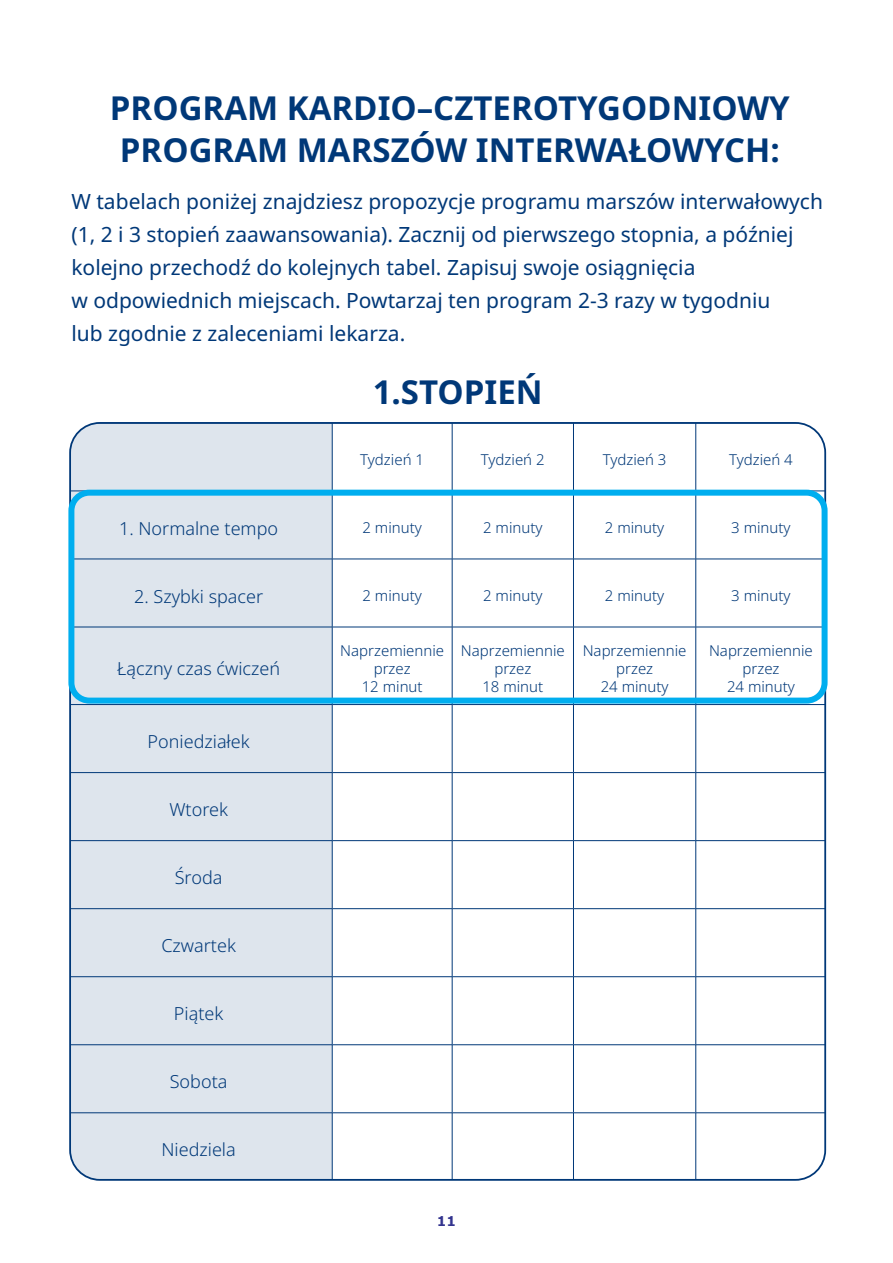
<style>
.page{position:relative;width:893px;height:1263px;background:#fff}
.page>*{position:absolute;margin:0;border:0;box-sizing:border-box;transform-origin:0 0}
.t1{font:700 33px/42px "Apis";color:#003878;text-align:center}
.t2{font:21px/33px "Apis";color:#003878}
.t3{font:300 18px "Apis";color:#003878}
.t4{font:300 15px/18px "Apis";color:#003878;text-align:center}
.t5{font:700 13.5px "Verdana";color:#33348f}
</style>
<div class="page">
<div style="left:72px;top:425px;width:260px;height:753px;background:#dee5ed"></div>
<svg style="left:333px;top:424px;width:491px;height:754px"></svg>
<hr style="left:332px;top:423px;width:1px;height:68px;background:#003878">
<hr style="left:332px;top:491px;width:1px;height:68px;background:#003878">
<hr style="left:332px;top:559px;width:1px;height:68px;background:#003878">
<hr style="left:332px;top:627px;width:1px;height:77px;background:#003878">
<hr style="left:332px;top:705px;width:1px;height:67px;background:#003878">
<hr style="left:332px;top:773px;width:1px;height:67px;background:#003878">
<hr style="left:332px;top:841px;width:1px;height:67px;background:#003878">
<hr style="left:332px;top:909px;width:1px;height:67px;background:#003878">
<hr style="left:332px;top:977px;width:1px;height:67px;background:#003878">
<hr style="left:332px;top:1045px;width:1px;height:67px;background:#003878">
<hr style="left:332px;top:1113px;width:1px;height:67px;background:#003878">
<hr style="left:70px;top:423px;width:262px;height:1px;background:#003878">
<hr style="left:452px;top:423px;width:1px;height:68px;background:#003878">
<hr style="left:573px;top:423px;width:1px;height:68px;background:#003878">
<hr style="left:696px;top:423px;width:129px;height:1px;background:#003878">
<hr style="left:695px;top:423px;width:1px;height:68px;background:#003878">
<hr style="left:452px;top:491px;width:1px;height:68px;background:#003878">
<hr style="left:573px;top:491px;width:1px;height:68px;background:#003878">
<hr style="left:695px;top:491px;width:1px;height:68px;background:#003878">
<hr style="left:452px;top:559px;width:1px;height:68px;background:#003878">
<hr style="left:573px;top:559px;width:1px;height:68px;background:#003878">
<hr style="left:695px;top:559px;width:1px;height:68px;background:#003878">
<hr style="left:452px;top:627px;width:1px;height:77px;background:#003878">
<hr style="left:573px;top:627px;width:1px;height:77px;background:#003878">
<hr style="left:695px;top:627px;width:1px;height:77px;background:#003878">
<hr style="left:452px;top:705px;width:1px;height:67px;background:#003878">
<hr style="left:573px;top:705px;width:1px;height:67px;background:#003878">
<hr style="left:695px;top:705px;width:1px;height:67px;background:#003878">
<hr style="left:452px;top:773px;width:1px;height:67px;background:#003878">
<hr style="left:573px;top:773px;width:1px;height:67px;background:#003878">
<hr style="left:695px;top:773px;width:1px;height:67px;background:#003878">
<hr style="left:452px;top:841px;width:1px;height:67px;background:#003878">
<hr style="left:573px;top:841px;width:1px;height:67px;background:#003878">
<hr style="left:695px;top:841px;width:1px;height:67px;background:#003878">
<hr style="left:452px;top:909px;width:1px;height:67px;background:#003878">
<hr style="left:573px;top:909px;width:1px;height:67px;background:#003878">
<hr style="left:695px;top:909px;width:1px;height:67px;background:#003878">
<hr style="left:452px;top:977px;width:1px;height:67px;background:#003878">
<hr style="left:573px;top:977px;width:1px;height:67px;background:#003878">
<hr style="left:695px;top:977px;width:1px;height:67px;background:#003878">
<hr style="left:452px;top:1045px;width:1px;height:67px;background:#003878">
<hr style="left:573px;top:1045px;width:1px;height:67px;background:#003878">
<hr style="left:695px;top:1045px;width:1px;height:67px;background:#003878">
<hr style="left:452px;top:1113px;width:1px;height:67px;background:#003878">
<hr style="left:573px;top:1113px;width:1px;height:67px;background:#003878">
<hr style="left:695px;top:1113px;width:1px;height:67px;background:#003878">
<hr style="left:70px;top:491px;width:262px;height:1px;background:#003878">
<hr style="left:696px;top:491px;width:129px;height:1px;background:#003878">
<hr style="left:70px;top:559px;width:262px;height:1px;background:#003878">
<hr style="left:332px;top:559px;width:120px;height:1px;background:#003878">
<hr style="left:452px;top:559px;width:121px;height:1px;background:#003878">
<hr style="left:573px;top:559px;width:123px;height:1px;background:#003878">
<hr style="left:696px;top:559px;width:129px;height:1px;background:#003878">
<hr style="left:70px;top:627px;width:262px;height:1px;background:#003878">
<hr style="left:332px;top:627px;width:120px;height:1px;background:#003878">
<hr style="left:452px;top:627px;width:121px;height:1px;background:#003878">
<hr style="left:573px;top:627px;width:123px;height:1px;background:#003878">
<hr style="left:696px;top:627px;width:129px;height:1px;background:#003878">
<hr style="left:70px;top:704px;width:262px;height:1px;background:#003878">
<hr style="left:332px;top:704px;width:120px;height:1px;background:#003878">
<hr style="left:452px;top:704px;width:121px;height:1px;background:#003878">
<hr style="left:573px;top:704px;width:123px;height:1px;background:#003878">
<hr style="left:696px;top:704px;width:129px;height:1px;background:#003878">
<hr style="left:70px;top:772px;width:262px;height:1px;background:#003878">
<hr style="left:332px;top:772px;width:120px;height:1px;background:#003878">
<hr style="left:452px;top:772px;width:121px;height:1px;background:#003878">
<hr style="left:573px;top:772px;width:123px;height:1px;background:#003878">
<hr style="left:696px;top:772px;width:129px;height:1px;background:#003878">
<hr style="left:70px;top:840px;width:262px;height:1px;background:#003878">
<hr style="left:332px;top:840px;width:120px;height:1px;background:#003878">
<hr style="left:452px;top:840px;width:121px;height:1px;background:#003878">
<hr style="left:573px;top:840px;width:123px;height:1px;background:#003878">
<hr style="left:696px;top:840px;width:129px;height:1px;background:#003878">
<hr style="left:70px;top:908px;width:262px;height:1px;background:#003878">
<hr style="left:332px;top:908px;width:120px;height:1px;background:#003878">
<hr style="left:452px;top:908px;width:121px;height:1px;background:#003878">
<hr style="left:573px;top:908px;width:123px;height:1px;background:#003878">
<hr style="left:696px;top:908px;width:129px;height:1px;background:#003878">
<hr style="left:70px;top:976px;width:262px;height:1px;background:#003878">
<hr style="left:332px;top:976px;width:120px;height:1px;background:#003878">
<hr style="left:452px;top:976px;width:121px;height:1px;background:#003878">
<hr style="left:573px;top:976px;width:123px;height:1px;background:#003878">
<hr style="left:696px;top:976px;width:129px;height:1px;background:#003878">
<hr style="left:70px;top:1044px;width:262px;height:1px;background:#003878">
<hr style="left:332px;top:1044px;width:120px;height:1px;background:#003878">
<hr style="left:452px;top:1044px;width:121px;height:1px;background:#003878">
<hr style="left:573px;top:1044px;width:123px;height:1px;background:#003878">
<hr style="left:696px;top:1044px;width:129px;height:1px;background:#003878">
<hr style="left:70px;top:1112px;width:262px;height:1px;background:#003878">
<hr style="left:332px;top:1112px;width:120px;height:1px;background:#003878">
<hr style="left:452px;top:1112px;width:121px;height:1px;background:#003878">
<hr style="left:573px;top:1112px;width:123px;height:1px;background:#003878">
<hr style="left:696px;top:1112px;width:129px;height:1px;background:#003878">
<div style="left:68px;top:490px;width:760px;height:214px;border:6px solid #00aeef;border-radius:18px"></div>
<h1 class="t1" style="left:110px;top:87px;width:681px">PROGRAM KARDIO–CZTEROTYGODNIOWY<br>PROGRAM MARSZÓW INTERWAŁOWYCH:</h1>
<p class="t2" style="left:71px;top:186px;width:753px">W tabelach poniżej znajdziesz propozycje programu marszów interwałowych (1, 2 i 3 stopień zaawansowania). Zacznij od pierwszego stopnia, a później kolejno przechodź do kolejnych tabel. Zapisuj swoje osiągnięcia<br>w odpowiednich miejscach. Powtarzaj ten program 2-3 razy w tygodniu<br>lub zgodnie z zaleceniami lekarza.</p>
<h1 class="t1" style="left:374px;top:371px;width:170px">1.STOPIEŃ</h1>
<p class="t4" style="left:360px;top:451px;width:65px">Tydzień 1</p>
<p class="t4" style="left:481px;top:451px;width:65px">Tydzień 2</p>
<p class="t4" style="left:603px;top:451px;width:65px">Tydzień 3</p>
<p class="t4" style="left:729px;top:451px;width:65px">Tydzień 4</p>
<p class="t3" style="left:119px;top:515px;width:160px">1. Normalne tempo</p>
<p class="t4" style="left:362px;top:519px;width:61px">2 minuty</p>
<p class="t4" style="left:483px;top:519px;width:61px">2 minuty</p>
<p class="t4" style="left:605px;top:519px;width:61px">2 minuty</p>
<p class="t4" style="left:731px;top:519px;width:61px">3 minuty</p>
<p class="t3" style="left:134px;top:583px;width:130px">2. Szybki spacer</p>
<p class="t4" style="left:362px;top:587px;width:61px">2 minuty</p>
<p class="t4" style="left:483px;top:587px;width:61px">2 minuty</p>
<p class="t4" style="left:605px;top:587px;width:61px">2 minuty</p>
<p class="t4" style="left:731px;top:587px;width:61px">3 minuty</p>
<p class="t3" style="left:117px;top:656px;width:164px">Łączny czas ćwiczeń</p>
<p class="t3" style="left:148px;top:729px;width:104px">Poniedziałek</p>
<p class="t3" style="left:169px;top:797px;width:60px">Wtorek</p>
<p class="t3" style="left:175px;top:865px;width:49px">Środa</p>
<p class="t3" style="left:161px;top:933px;width:76px">Czwartek</p>
<p class="t3" style="left:174px;top:1001px;width:51px">Piątek</p>
<p class="t3" style="left:170px;top:1069px;width:59px">Sobota</p>
<p class="t3" style="left:161px;top:1137px;width:76px">Niedziela</p>
<p class="t4" style="left:340px;top:642px;width:105px">Naprzemiennie przez<br>12 minut</p>
<p class="t4" style="left:461px;top:642px;width:105px">Naprzemiennie przez<br>18 minut</p>
<p class="t4" style="left:583px;top:642px;width:105px">Naprzemiennie przez<br>24 minuty</p>
<p class="t4" style="left:709px;top:642px;width:105px">Naprzemiennie przez<br>24 minuty</p>
<p class="t5" style="left:437px;top:1212px;width:21px">11</p>
</div>
